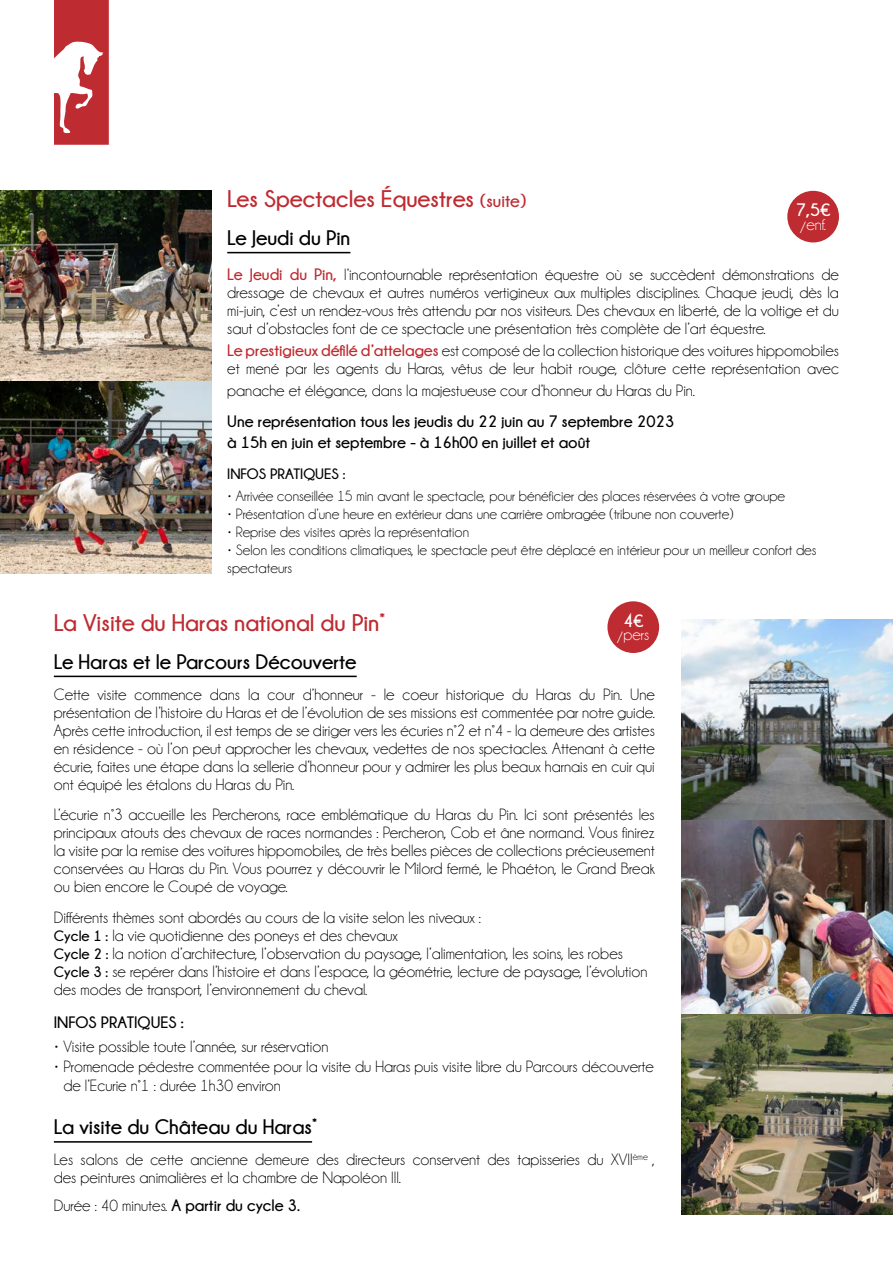
<style>
.page{position:relative;width:893px;height:1263px;background:#fff}
.page>*{position:absolute;margin:0;border:0;box-sizing:border-box;transform-origin:0 0}
.t1{font:700 24px "Champagne&Limousines";color:#be2b31}
.t2{font:700 21px "Champagne&Limousines";color:#000}
.t3{font:700 18px "Champagne&Limousines";color:#fff}
.t4{font:16.5px/18px "Champagne&Limousines";color:#000}
.t5{font:700 16.5px/21.6px "Champagne&Limousines";color:#000}
.t6{font:16.5px "Champagne&Limousines";color:#fff}
.t7{font:15px/18px "Champagne&Limousines";color:#000}
.t8{font:700 15px "Champagne&Limousines";color:#000}
.s1{font-size:18px}
.s2{font-weight:700;color:#be2b31}
.s3{font-weight:700;font-size:15px}
.s4{font-weight:700}
</style>
<div class="page">
<svg style="left:54px;top:0;width:55px;height:145px"></svg>
<hr style="left:227px;top:252px;width:123px;height:1px;background:#000">
<hr style="left:54px;top:676px;width:303px;height:1px;background:#000">
<hr style="left:54px;top:1141px;width:258px;height:2px;background:#000">
<img style="left:0;top:190px;width:212px;height:383px">
<div style="left:787px;top:191px;width:52px;height:51px;background:#be2b31;border-radius:50%"></div>
<div style="left:607px;top:601px;width:52px;height:52px;background:#be2b31;border-radius:50%"></div>
<img style="left:681px;top:619px;width:212px;height:596px">
<h1 class="t1" style="left:227px;top:186px;width:301px">Les Spectacles Équestres <span class="s1">(suite)</span></h1>
<p class="t2" style="left:227px;top:226px;width:125px">Le Jeudi du Pin</p>
<p class="t4" style="left:227px;top:266px;width:613px;text-align:justify"><span class="s2">Le Jeudi du Pin,</span> l’incontournable représentation équestre où se succèdent démonstrations de dressage de chevaux et autres numéros vertigineux aux multiples disciplines. Chaque jeudi, dès la mi-juin, c’est un rendez-vous très attendu par nos visiteurs. Des chevaux en liberté, de la voltige et du saut d’obstacles font de ce spectacle une présentation très complète de l’art équestre.</p>
<p class="t4" style="left:227px;top:342px;width:613px"><span class="s2">Le prestigieux défilé d’attelages</span> est composé de la collection historique des voitures hippomobiles et mené par les agents du Haras, vêtus de leur habit rouge, clôture cette représentation avec</p>
<p class="t4" style="left:227px;top:382px;width:469px">panache et élégance, dans la majestueuse cour d’honneur du Haras du Pin.</p>
<p class="t5" style="left:227px;top:410px;width:448px">Une représentation tous les jeudis du 22 juin au 7 septembre 2023 à 15h en juin et septembre - à 16h00 en juillet et août</p>
<p class="t8" style="left:227px;top:466px;width:120px">INFOS PRATIQUES :</p>
<p class="t7" style="left:227px;top:487px;width:559px">• Arrivée conseillée 15 min avant le spectacle, pour bénéficier des places réservées à votre groupe</p>
<p class="t7" style="left:227px;top:505px;width:508px">• Présentation d’une heure en extérieur dans une carrière ombragée (tribune non couverte)</p>
<p class="t7" style="left:227px;top:523px;width:243px">• Reprise des visites après la représentation</p>
<p class="t7" style="left:227px;top:541px;width:591px">• Selon les conditions climatiques, le spectacle peut être déplacé en intérieur pour un meilleur confort des spectateurs</p>
<h1 class="t1" style="left:54px;top:609px;width:333px">La Visite du Haras national du Pin<sup>*</sup></h1>
<p class="t2" style="left:54px;top:650px;width:304px">Le Haras et le Parcours Découverte</p>
<p class="t4" style="left:54px;top:685px;width:602px;text-align:justify">Cette visite commence dans la cour d’honneur - le coeur historique du Haras du Pin. Une présentation de l’histoire du Haras et de l’évolution de ses missions est commentée par notre guide.<br>Après cette introduction, il est temps de se diriger vers les écuries n°2 et n°4 - la demeure des artistes en résidence - où l’on peut approcher les chevaux, vedettes de nos spectacles. Attenant à cette écurie, faites une étape dans la sellerie d’honneur pour y admirer les plus beaux harnais en cuir qui ont équipé les étalons du Haras du Pin.</p>
<p class="t4" style="left:54px;top:806px;width:602px;text-align:justify">L’écurie n°3 accueille les Percherons, race emblématique du Haras du Pin. Ici sont présentés les principaux atouts des chevaux de races normandes : Percheron, Cob et âne normand. Vous finirez la visite par la remise des voitures hippomobiles, de très belles pièces de collections précieusement conservées au Haras du Pin. Vous pourrez y découvrir le Milord fermé, le Phaéton, le Grand Break ou bien encore le Coupé de voyage.</p>
<p class="t4" style="left:54px;top:909px;width:595px">Différents thèmes sont abordés au cours de la visite selon les niveaux :<br><span class="s3">Cycle 1 :</span> la vie quotidienne des poneys et des chevaux<br><span class="s3">Cycle 2 :</span> la notion d’architecture, l’observation du paysage, l’alimentation, les soins, les robes <span class="s3">Cycle 3 :</span> se repérer dans l’histoire et dans l’espace, la géométrie, lecture de paysage, l’évolution des modes de transport, l’environnement du cheval.</p>
<p class="t5" style="left:54px;top:1011px;width:131px">INFOS PRATIQUES :</p>
<p class="t4" style="left:54px;top:1037px;width:276px">• Visite possible toute l’année, sur réservation</p>
<p class="t4" style="left:63px;top:1056px;width:592px;line-height:19.8px;text-indent:-9px">• Promenade pédestre commentée pour la visite du Haras puis visite libre du Parcours découverte de l’Ecurie n°1 : durée 1h30 environ</p>
<p class="t2" style="left:54px;top:1115px;width:265px">La visite du Château du Haras<sup>*</sup></p>
<p class="t4" style="left:54px;top:1151px;width:602px">Les salons de cette ancienne demeure des directeurs conservent des tapisseries du XVII<sup>ème</sup> , des peintures animalières et la chambre de Napoléon III.</p>
<p class="t4" style="left:54px;top:1196px;width:248px">Durée : 40 minutes. <span class="s4">A partir du cycle 3.</span></p>
<p class="t3" style="left:796px;top:200px;width:36px">7,5€</p>
<p class="t6" style="left:800px;top:216px;width:27px">/enf.</p>
<p class="t3" style="left:623px;top:611px;width:22px">4€</p>
<p class="t6" style="left:617px;top:626px;width:33px">/pers</p>
</div>
